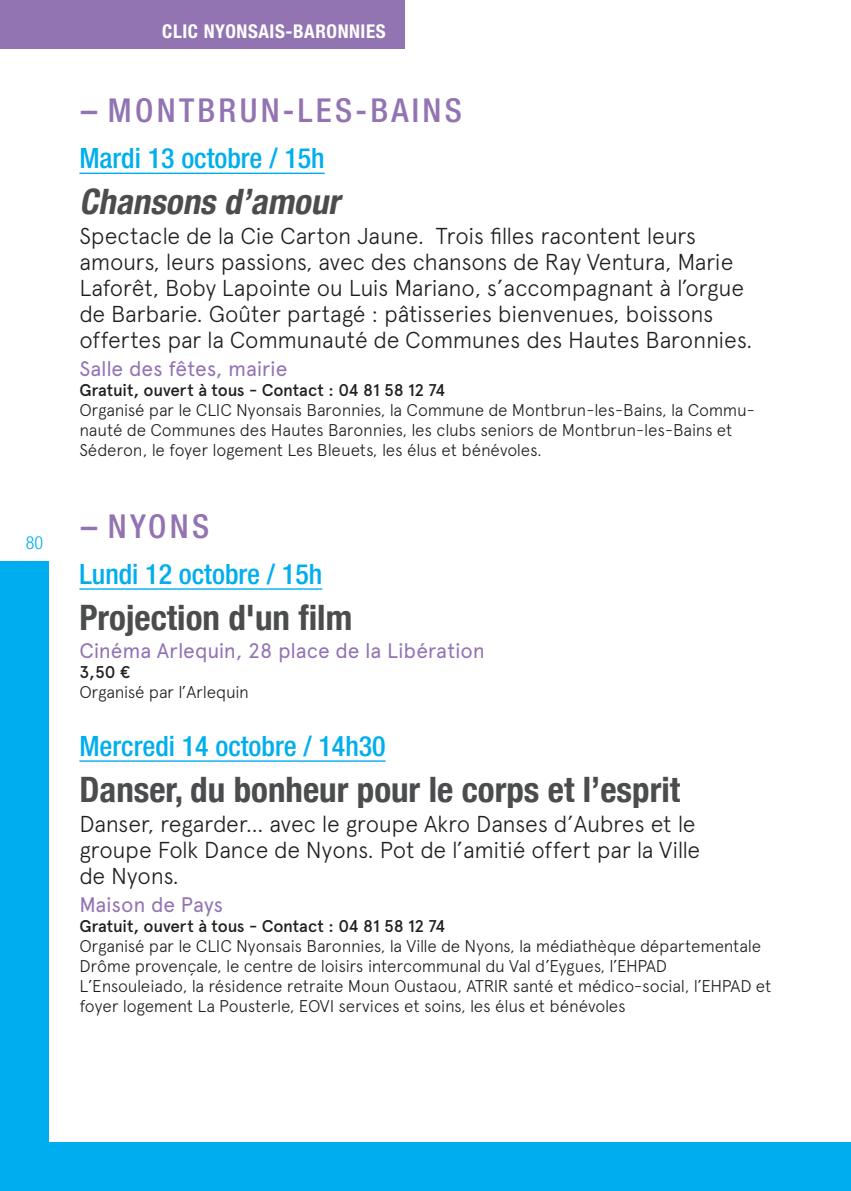
<style>
.page{position:relative;width:851px;height:1191px;background:#fff}
.page>*{position:absolute;margin:0;border:0;box-sizing:border-box;transform-origin:0 0}
.t1{font:700 condensed 35px "Helvetica Neue";color:#4b4c4d}
.t2{font:italic 700 condensed 35px "Helvetica Neue";color:#4b4c4d}
.t3{font:500 condensed 33px "Helvetica Neue";letter-spacing:.1em;color:#9374b3}
.t4{font:500 condensed 28px "Helvetica Neue";color:#00aeef}
.t5{font:300 23px/26px "Apercu";letter-spacing:-.015em;color:#231f20}
.t6{font:21px "Apercu";letter-spacing:-.01em;color:#9374b3}
.t7{font:700 condensed 19px "Helvetica Neue LT";letter-spacing:.03em;color:#fff}
.t8{font:300 condensed 18px "Helvetica Neue";color:#00aeef}
.t9{font:300 17px/20px "Apercu";letter-spacing:-.015em;color:#231f20}
.t10{font:500 17px "Apercu";letter-spacing:-.015em;color:#231f20}
</style>
<div class="page">
<div style="left:0;top:0;width:404px;height:48px;background:#9374b3"></div>
<div style="left:0;top:561px;width:48px;height:630px;background:#00aeef"></div>
<div style="left:0;top:1142px;width:850px;height:49px;background:#00aeef"></div>
<hr style="left:79px;top:173px;width:246px;height:1px;background:#00aeef">
<hr style="left:79px;top:588px;width:243px;height:1px;background:#00aeef">
<hr style="left:79px;top:760px;width:306px;height:1px;background:#00aeef">
<p class="t8" style="left:26px;top:532px;width:19px">80</p>
<p class="t7" style="left:162px;top:20px;width:225px">CLIC NYONSAIS-BARONNIES</p>
<h2 class="t3" style="left:79px;top:91px;width:384px">-- MONTBRUN-LES-BAINS</h2>
<h3 class="t4" style="left:79px;top:142px;width:247px">Mardi 13 octobre / 15h</h3>
<h1 class="t2" style="left:79px;top:173px;width:271px">Chansonsd’amour</h1>
<p class="t5" style="left:79px;top:223px;width:674px">Spectacle de la Cie Carton Jaune. Trois filles racontent leurs amours, leurs passions, avec des chansons de Ray Ventura, Marie Laforêt, Boby Lapointe ou Luis Mariano, s’accompagnant à l’orgue de Barbarie. Goûter partagé : pâtisseries bienvenues, boissons offertes par la Communauté de Communes des Hautes Baronnies.</p>
<p class="t6" style="left:79px;top:356px;width:209px">Salle des fêtes, mairie</p>
<p class="t10" style="left:79px;top:380px;width:367px">Gratuit, ouvert à tous - Contact : 04 81 58 12 74</p>
<p class="t9" style="left:79px;top:400px;width:676px">Organisé par le CLIC Nyonsais Baronnies, la Commune de Montbrun-les-Bains, la Commu&shy;nauté de Communes des Hautes Baronnies, les clubs seniors de Montbrun-les-Bains et<br>Séderon, le foyer logement Les Bleuets, les élus et bénévoles.</p>
<h2 class="t3" style="left:79px;top:506px;width:131px">-- NYONS</h2>
<h3 class="t4" style="left:79px;top:557px;width:244px">Lundi 12 octobre / 15h</h3>
<h1 class="t1" style="left:79px;top:588px;width:274px">Projection d'un film</h1>
<p class="t6" style="left:79px;top:638px;width:407px">Cinéma Arlequin, 28 place de la Libération</p>
<p class="t10" style="left:79px;top:662px;width:53px">3,50 €</p>
<p class="t9" style="left:79px;top:682px;width:171px">Organisé par l’Arlequin</p>
<h3 class="t4" style="left:79px;top:729px;width:308px">Mercredi 14 octobre / 14h30</h3>
<h1 class="t1" style="left:79px;top:760px;width:602px">Danser, du bonheur pour le corps et l’esprit</h1>
<h3 class="t5" style="left:79px;top:811px;width:622px">Danser, regarder… avec le groupe Akro Danses d’Aubres et le groupe Folk Dance de Nyons. Pot de l’amitié offert par la Ville de Nyons.</h3>
<p class="t6" style="left:79px;top:892px;width:145px">Maison de Pays</p>
<p class="t10" style="left:79px;top:916px;width:367px">Gratuit, ouvert à tous - Contact : 04 81 58 12 74</p>
<p class="t9" style="left:79px;top:936px;width:693px">Organisé par le CLIC Nyonsais Baronnies, la Ville de Nyons, la médiathèque départementale Drôme provençale, le centre de loisirs intercommunal du Val d’Eygues, l’EHPAD L’Ensouleiado, la résidence retraite Moun Oustaou, ATRIR santé et médico-social, l’EHPAD et foyer logement La Pousterle, EOVI services et soins, les élus et bénévoles</p>
</div>
